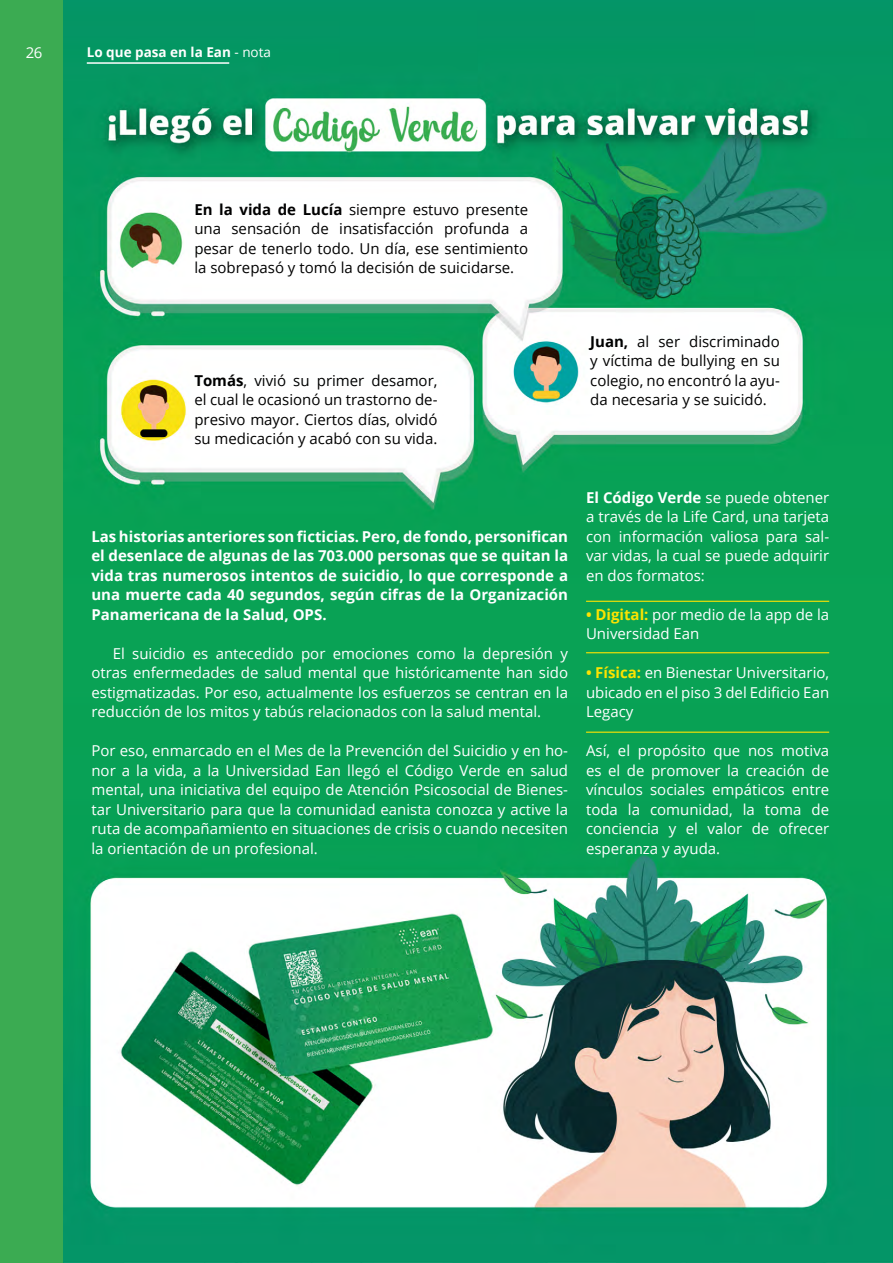
<style>
.page{position:relative;width:893px;height:1263px;background:#fff}
.page>*{position:absolute;margin:0;border:0;box-sizing:border-box;transform-origin:0 0}
.t1{font:15px/19.5px "Open Sans";color:#fff;text-align:justify}
.t2{font:15px/19.5px "Open Sans";color:#000;text-align:justify}
.t3{font:700 15px/19.5px "Open Sans";color:#fff;text-align:justify}
.t4{font:700 13.5px "Open Sans";color:#fff}
.s1{font-weight:400}
.s2{font-weight:700}
.s3{font-weight:700;color:#fce301}
</style>
<div class="page">
<div style="left:0;top:0;width:64px;height:1263px;background:#3bab52"></div>
<img style="left:64px;top:0;width:828px;height:1262px">
<hr style="left:586px;top:652px;width:243px;height:1px;background:#fce301">
<hr style="left:586px;top:601px;width:243px;height:1px;background:#fce301">
<hr style="left:586px;top:732px;width:243px;height:1px;background:#fce301">
<hr style="left:87px;top:62px;width:142px;height:2px;background:#fff">
<p class="t1" style="left:26px;top:42px;width:18px">26</p>
<p class="t4" style="left:87px;top:43px;width:186px">Lo que pasa en la Ean <span class="s1">- nota</span></p>
<p class="t2" style="left:194px;top:199px;width:335px"><span class="s2">En la vida de Lucía</span> siempre estuvo presente una sensación de insatisfacción profunda a pesar de tenerlo todo. Un día, ese sentimiento la sobrepasó y tomó la decisión de suicidarse.</p>
<p class="t2" style="left:194px;top:370px;width:245px"><span class="s2">Tomás</span>, vivió su primer desamor, el cual le ocasionó un trastorno de&shy;presivo mayor. Ciertos días, olvidó su medicación y acabó con su vida.</p>
<p class="t3" style="left:91px;top:526px;width:478px">Las historias anteriores son ficticias. Pero, de fondo, personifican el desenlace de algunas de las 703.000 personas que se quitan la vida tras numerosos intentos de suicidio, lo que corresponde a una muerte cada 40 segundos, según cifras de la Organización Panamericana de la Salud, OPS.</p>
<p class="t1" style="left:91px;top:643px;width:478px;text-indent:21px">El suicidio es antecedido por emociones como la depresión y otras enfermedades de salud mental que históricamente han sido estigmatizadas. Por eso, actualmente los esfuerzos se centran en la reducción de los mitos y tabús relacionados con la salud mental.</p>
<p class="t1" style="left:91px;top:740px;width:478px">Por eso, enmarcado en el Mes de la Prevención del Suicidio y en ho&shy;nor a la vida, a la Universidad Ean llegó el Código Verde en salud mental, una iniciativa del equipo de Atención Psicosocial de Bienes&shy;tar Universitario para que la comunidad eanista conozca y active la ruta de acompañamiento en situaciones de crisis o cuando necesiten la orientación de un profesional.</p>
<p class="t2" style="left:590px;top:331px;width:191px"><span class="s2">Juan,</span> al ser discriminado y víctima de bullying en su colegio, no encontró la ayu&shy;da necesaria y se suicidó.</p>
<p class="t1" style="left:586px;top:487px;width:245px"><span class="s2">El Código Verde</span> se puede obtener a través de la Life Card, una tarjeta con información valiosa para sal&shy;var vidas, la cual se puede adquirir en dos formatos:</p>
<p class="t1" style="left:586px;top:604px;width:245px"><span class="s3">• Digital:</span> por medio de la app de la<br>Universidad Ean</p>
<p class="t1" style="left:586px;top:662px;width:245px"><span class="s3">• Física:</span> en Bienestar Universitario, ubicado en el piso 3 del Edificio Ean Legacy</p>
<p class="t1" style="left:586px;top:740px;width:245px">Así, el propósito que nos motiva es el de promover la creación de vínculos sociales empáticos entre toda la comunidad, la toma de conciencia y el valor de ofrecer esperanza y ayuda.</p>
</div>
